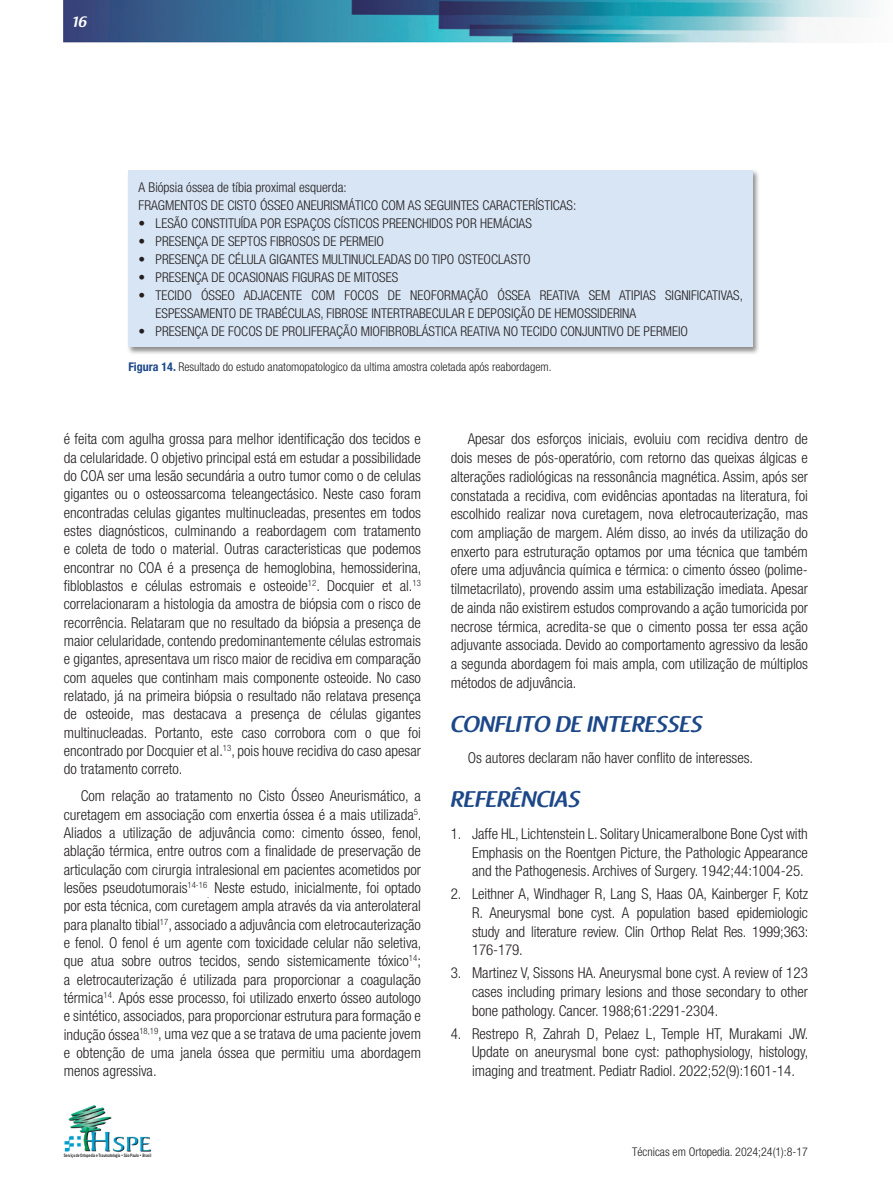
<style>
.page{position:relative;width:893px;height:1191px;background:#fff}
.page>*{position:absolute;margin:0;border:0;box-sizing:border-box;transform-origin:0 0}
.t1{font:600 22.5px "Raspoutine";color:#1c4788}
.t2{font:300 condensed 15px/18.3px "Helvetica Neue";color:#231f20;text-align:justify}
.t3{font:600 15px "Raspoutine";color:#fff}
.t4{font:300 condensed 13.5px/18px "Helvetica Neue";color:#231f20}
.t5{font:300 condensed 12px "Helvetica Neue";color:#231f20}
.t6{font:700 4.5px "News Gothic BT";color:#231f20;scale:.8 1}
.s1{font-weight:700;color:#1c4788}
</style>
<div class="page">
<img style="left:64px;top:0;width:805px;height:43px">
<img style="left:64px;top:1105px;width:87px;height:47px">
<div style="left:127px;top:169px;width:633px;height:185px;background:#231f20;opacity:.5"></div>
<div style="left:128px;top:170px;width:625px;height:177px;background:#d8e5f4"></div>
<p class="t3" style="left:72px;top:14px;width:16px">16</p>
<p class="t4" style="left:139px;top:178px;width:439px">A Biópsia óssea de tíbia proximal esquerda:<br>FRAGMENTOS DE CISTO ÓSSEO ANEURISMÁTICO COM AS SEGUINTES CARACTERÍSTICAS:</p>
<p class="t4" style="left:139px;top:214px;width:395px">• LESÃO CONSTITUÍDA POR ESPAÇOS CÍSTICOS PREENCHIDOS POR HEMÁCIAS</p>
<p class="t4" style="left:139px;top:232px;width:247px">• PRESENÇA DE SEPTOS FIBROSOS DE PERMEIO</p>
<p class="t4" style="left:139px;top:250px;width:393px">• PRESENÇA DE CÉLULA GIGANTES MULTINUCLEADAS DO TIPO OSTEOCLASTO</p>
<p class="t4" style="left:139px;top:268px;width:261px">• PRESENÇA DE OCASIONAIS FIGURAS DE MITOSES</p>
<p class="t4" style="left:156px;top:286px;width:589px;text-indent:-17px">• TECIDO ÓSSEO ADJACENTE COM FOCOS DE NEOFORMAÇÃO ÓSSEA REATIVA SEM ATIPIAS SIGNIFICATIVAS,<br>ESPESSAMENTO DE TRABÉCULAS, FIBROSE INTERTRABECULAR E DEPOSIÇÃO DE HEMOSSIDERINA</p>
<p class="t4" style="left:139px;top:322px;width:551px">• PRESENÇA DE FOCOS DE PROLIFERAÇÃO MIOFIBROBLÁSTICA REATIVA NO TECIDO CONJUNTIVO DE PERMEIO</p>
<p class="t5" style="left:128px;top:359px;width:425px"><span class="s1">Figura 14.</span> Resultado do estudo anatomopatologico da ultima amostra coletada após reabordagem.</p>
<p class="t2" style="left:64px;top:430px;width:359px">é feita com agulha grossa para melhor identificação dos tecidos e da celularidade. O objetivo principal está em estudar a possibilidade do COA ser uma lesão secundária a outro tumor como o de celulas gigantes ou o osteossarcoma teleangectásico. Neste caso foram encontradas celulas gigantes multinucleadas, presentes em todos estes diagnósticos, culminando a reabordagem com tratamento e coleta de todo o material. Outras caracteristicas que podemos encontrar no COA é a presença de hemoglobina, hemossiderina, fibloblastos e células estromais e osteoide<sup>12</sup>. Docquier et al.<sup>13 </sup>correlacionaram a histologia da amostra de biópsia com o risco de recorrência. Relataram que no resultado da biópsia a presença de maior celularidade, contendo predominantemente células estromais e gigantes, apresentava um risco maior de recidiva em comparação com aqueles que continham mais componente osteoide. No caso relatado, já na primeira biópsia o resultado não relatava presença de osteoide, mas destacava a presença de células gigantes multinucleadas. Portanto, este caso corrobora com o que foi encontrado por Docquier et al.<sup>13</sup>, pois houve recidiva do caso apesar do tratamento correto.</p>
<p class="t2" style="left:64px;top:786px;width:359px;text-indent:17px">Com relação ao tratamento no Cisto Ósseo Aneurismático, a curetagem em associação com enxertia óssea é a mais utilizada<sup>5</sup>.<br>Aliados a utilização de adjuvância como: cimento ósseo, fenol, ablação térmica, entre outros com a finalidade de preservação de articulação com cirurgia intralesional em pacientes acometidos por lesões pseudotumorais<sup>14-16</sup><sub>.</sub> Neste estudo, inicialmente, foi optado por esta técnica, com curetagem ampla através da via anterolateral para planalto tibial<sup>17</sup>, associado a adjuvância com eletrocauterização e fenol. O fenol é um agente com toxicidade celular não seletiva, que atua sobre outros tecidos, sendo sistemicamente tóxico<sup>14</sup>; a eletrocauterização é utilizada para proporcionar a coagulação térmica<sup>14</sup>. Após esse processo, foi utilizado enxerto ósseo autologo e sintético, associados, para proporcionar estrutura para formação e indução óssea<sup>18,19</sup>, uma vez que a se tratava de uma paciente jovem e obtenção de uma janela óssea que permitiu uma abordagem menos agressiva.</p>
<p class="t6" style="left:64px;top:1152px;width:111px">Serviço de Ortopedia e Traumatologia • São Paulo • Brasil</p>
<p class="t2" style="left:451px;top:429px;width:359px;line-height:18.8px;text-indent:17px">Apesar dos esforços iniciais, evoluiu com recidiva dentro de dois meses de pós-operatório, com retorno das queixas álgicas e alterações radiológicas na ressonância magnética. Assim, após ser constatada a recidiva, com evidências apontadas na literatura, foi escolhido realizar nova curetagem, nova eletrocauterização, mas com ampliação de margem. Além disso, ao invés da utilização do enxerto para estruturação optamos por uma técnica que também ofere uma adjuvância química e térmica: o cimento ósseo (polime&shy;tilmetacrilato), provendo assim uma estabilização imediata. Apesar de ainda não existirem estudos comprovando a ação tumoricida por necrose térmica, acredita-se que o cimento possa ter essa ação adjuvante associada. Devido ao comportamento agressivo da lesão a segunda abordagem foi mais ampla, com utilização de múltiplos métodos de adjuvância.</p>
<h1 class="t1" style="left:451px;top:711px;width:253px">CONFLITO DE INTERESSES</h1>
<p class="t2" style="left:468px;top:748px;width:287px">Os autores declaram não haver conflito de interesses.</p>
<h1 class="t1" style="left:451px;top:787px;width:131px">REFERÊNCIAS</h1>
<p class="t2" style="left:472px;top:824px;width:337px;line-height:18.8px;text-indent:-21px">1. Jaffe HL, Lichtenstein L. Solitary Unicameralbone Bone Cyst with Emphasis on the Roentgen Picture, the Pathologic Appearance and the Pathogenesis. Archives of Surgery. 1942;44:1004-25.</p>
<p class="t2" style="left:472px;top:884px;width:338px;line-height:18.8px;text-indent:-21px">2. Leithner A, Windhager R, Lang S, Haas OA, Kainberger F, Kotz R. Aneurysmal bone cyst. A population based epidemiologic study and literature review. Clin Orthop Relat Res. 1999;363:<br>176-179.</p>
<p class="t2" style="left:472px;top:963px;width:337px;line-height:18.8px;text-indent:-21px">3. Martinez V, Sissons HA. Aneurysmal bone cyst. A review of 123 cases including primary lesions and those secondary to other bone pathology. Cancer. 1988;61:2291-2304.</p>
<p class="t2" style="left:472px;top:1024px;width:338px;line-height:18.8px;text-indent:-21px">4. Restrepo R, Zahrah D, Pelaez L, Temple HT, Murakami JW.<br>Update on aneurysmal bone cyst: pathophysiology, histology, imaging and treatment. Pediatr Radiol. 2022;52(9):1601-14.</p>
<p class="t5" style="left:632px;top:1145px;width:177px">Técnicas em Ortopedia. 2024;24(1):8-17</p>
</div>
